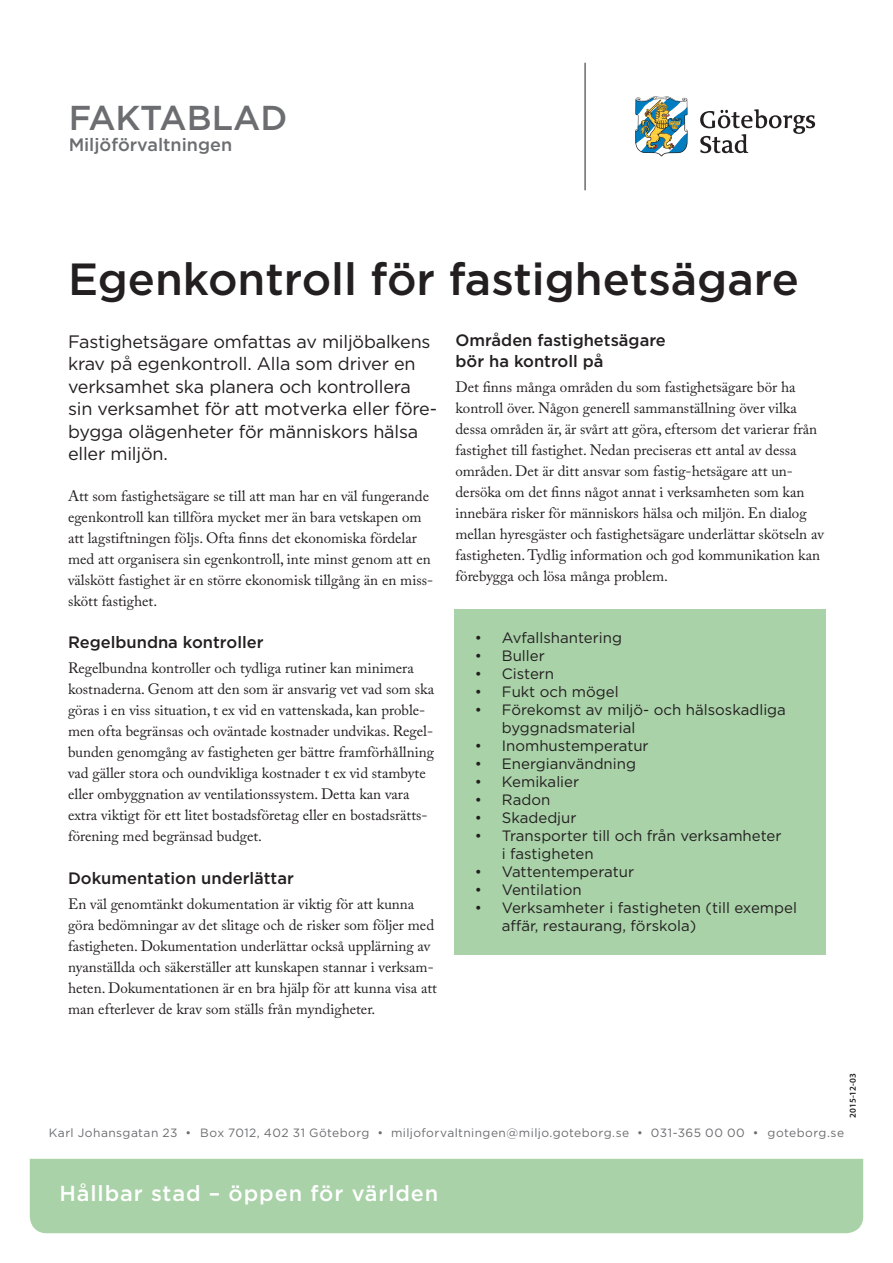
<style>
.page{position:relative;width:893px;height:1263px;background:#fff}
.page>*{position:absolute;margin:0;border:0;box-sizing:border-box;transform-origin:0 0}
.Huvudrubrik{font:500 45px "Gotham";color:#231f20}
.t1{font:500 34.5px "Gotham";color:#6c6d70}
.t2{font:500 21.75px "Gotham";letter-spacing:.04em;color:#fff}
.Ingress{font:18px/22.5px "Gotham";letter-spacing:-.01em;color:#231f20}
.t3{font:500 18px "Gotham";color:#6c6d70}
.Mellanrubrik{font:500 16.5px/21px "Gotham";color:#231f20}
.Brödtext_första_rade{font:15px/21px "Adobe Caslon Pro";color:#231f20}
.t4{font:15px/18px "Gotham";color:#231f20}
.t5{font:12px "Gotham";letter-spacing:.035em;color:#6c6d70}
.Sidhuvud_datum{font:600 9px "Myriad Pro";color:#231f20}
</style>
<div class="page">
<div style="left:30px;top:1159px;width:833px;height:74px;background:#a9d2a8"></div>
<div style="left:455px;top:609px;width:371px;height:346px;background:#a9d2a8"></div>
<hr style="left:585px;top:63px;width:1px;height:127px;background:#231f20">
<img style="left:635px;top:96px;width:52px;height:60px">
<svg style="left:700px;top:109px;width:115px;height:44px"></svg>
<h2 class="t1" style="left:69px;top:95px;width:220px">FAKTABLAD</h2>
<p class="t3" style="left:69px;top:133px;width:165px">Miljöförvaltningen</p>
<p class="Huvudrubrik" style="left:68px;top:250px;width:732px">Egenkontroll för fastighetsägare</p>
<p class="Ingress" style="left:68px;top:330px;width:371px">Fastighetsägare omfattas av miljöbalkens krav på egenkontroll. Alla som driver en verksamhet ska planera och kontrollera sin verksamhet för att motverka eller före&shy;bygga olägenheter för människors hälsa eller miljön.</p>
<p class="Brödtext_första_rade" style="left:68px;top:485px;width:367px">Att som fastighetsägare se till att man har en väl fungerande egenkontroll kan tillföra mycket mer än bara vetskapen om att lagstiftningen följs. Ofta finns det ekonomiska fördelar med att organisera sin egenkontroll, inte minst genom att en välskött fastighet är en större ekonomisk tillgång än en mis - skött fastighet.</p>
<p class="Mellanrubrik" style="left:68px;top:631px;width:197px">Regelbundna kontroller</p>
<p class="Brödtext_första_rade" style="left:68px;top:657px;width:368px">Regelbundna kontroller och tydliga rutiner kan minimera kostnaderna. Genom att den som är ansvarig vet vad som ska göras i en viss situation, t ex vid en vattenskada, kan proble&shy;men ofta begränsas och oväntade kostnader undvikas. Regel&shy;bunden genomgång av fastigheten ger bättre framförhållning vad gäller stora och oundvikliga kostnader t ex vid stambyte eller ombyggnation av ventilationssystem. Detta kan vara extra viktigt för ett litet bostadsföretag eller en bostadsrätts&shy;förening med begränsad budget.</p>
<p class="Mellanrubrik" style="left:68px;top:867px;width:227px">Dokumentation underlättar</p>
<p class="Brödtext_första_rade" style="left:68px;top:893px;width:370px">En väl genomtänkt dokumentation är viktig för att kunna göra bedömningar av det slitage och de risker som följer med fastigheten. Dokumentation underlättar också upplärning av nyanställda och säkerställer att kunskapen stannar i verksam&shy;heten. Dokumentationen är en bra hjälp för att kunna visa att man efterlever de krav som ställs från myndigheter.</p>
<p class="Mellanrubrik" style="left:455px;top:330px;width:212px">Områden fastighetsägare bör ha kontroll på</p>
<p class="Brödtext_första_rade" style="left:455px;top:377px;width:370px">Det finns många områden du som fastighetsägare bör ha kontroll över. Någon generell sammanställning över vilka dessa områden är, är svårt att göra, eftersom det varierar från fastighet till fastighet. Nedan preciseras ett antal av dessa områden. Det är ditt ansvar som fastig-hetsägare att un&shy;dersöka om det finns något annat i verksamheten som kan innebära risker för människors hälsa och miljön. En dialog mellan hyresgäster och fastighetsägare underlättar skötseln av fastigheten. Tydlig information och god kommunikation kan förebygga och lösa många problem.</p>
<p class="t4" style="left:475px;top:628px;width:149px">• Avfallshantering</p>
<p class="t4" style="left:475px;top:646px;width:71px">• Buller</p>
<p class="t4" style="left:475px;top:664px;width:81px">• Cistern</p>
<p class="t4" style="left:475px;top:682px;width:145px">• Fukt och mögel</p>
<p class="t4" style="left:502px;top:700px;width:286px;text-indent:-27px">• Förekomst av miljö- och hälsoskadliga byggnadsmaterial</p>
<p class="t4" style="left:475px;top:736px;width:175px">• Inomhustemperatur</p>
<p class="t4" style="left:475px;top:754px;width:163px">• Energianvändning</p>
<p class="t4" style="left:475px;top:772px;width:106px">• Kemikalier</p>
<p class="t4" style="left:475px;top:790px;width:77px">• Radon</p>
<p class="t4" style="left:475px;top:808px;width:103px">• Skadedjur</p>
<p class="t4" style="left:502px;top:826px;width:281px;text-indent:-27px">• Transporter till och från verksamheter i fastigheten</p>
<p class="t4" style="left:475px;top:862px;width:161px">• Vattentemperatur</p>
<p class="t4" style="left:475px;top:880px;width:108px">• Ventilation</p>
<p class="t4" style="left:502px;top:898px;width:297px;text-indent:-27px">• Verksamheter i fastigheten (till exempel affär, restaurang, förskola)</p>
<p class="Sidhuvud_datum" style="left:847px;top:1118px;width:46px;rotate:-90deg">2015-12-03</p>
<p class="t5" style="left:49px;top:1125px;width:797px">Karl Johansgatan 23 • Box 7012, 402 31 Göteborg • miljoforvaltningen@miljo.goteborg.se • 031-365 00 00 • goteborg.se</p>
<h3 class="t2" style="left:60px;top:1179px;width:380px">Hållbar stad – öppen för världen</h3>
</div>
